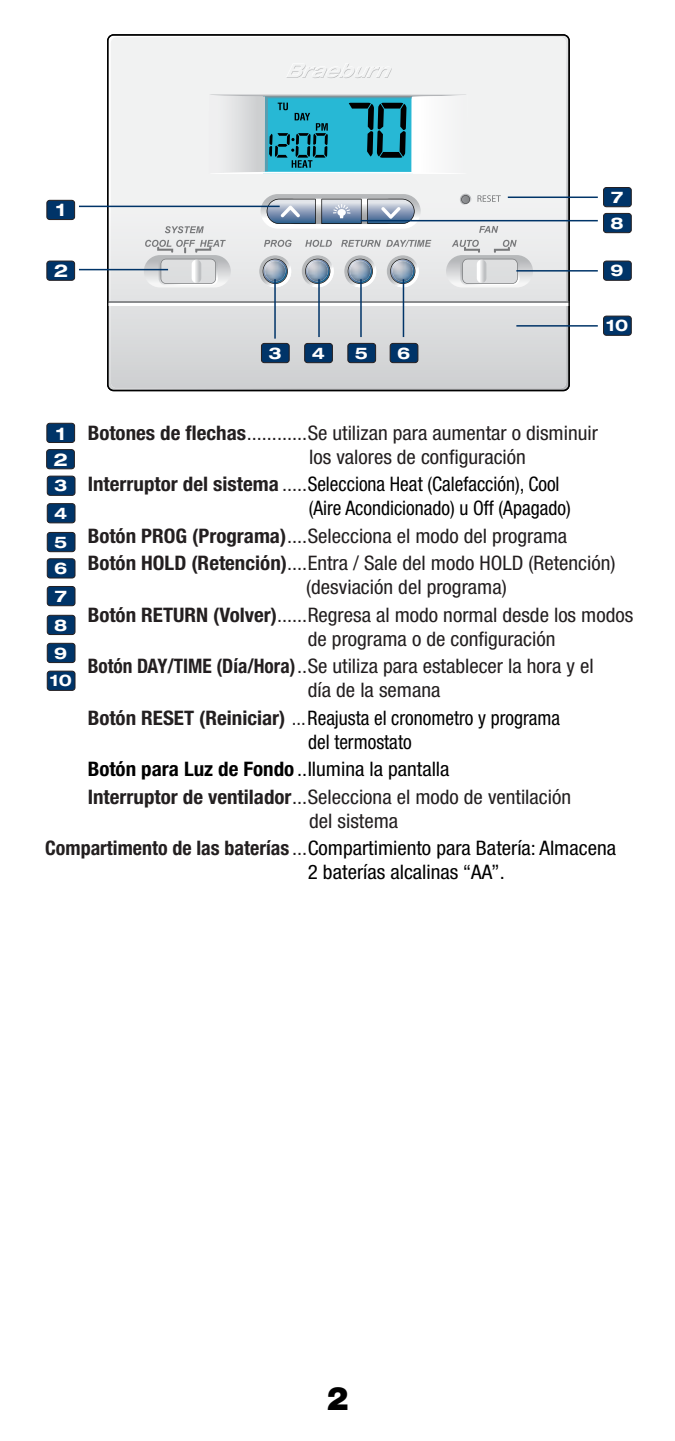
<style>
.page{position:relative;width:675px;height:1441px;background:#fff}
.page>*{position:absolute;margin:0;border:0;box-sizing:border-box;transform-origin:0 0}
.t1{font:900 32.5px "Helvetica Neue LT Std";color:#000}
.t2{font:condensed 20px/27.5px "Helvetica Neue LT Std";color:#231f20;scale:1.05 1}
.t3{font:condensed 20px/27.5px "Helvetica Neue LT Std";color:#000}
.t4{font:condensed 20px/27.5px "Helvetica Neue LT Std";color:#000;scale:1.05 1}
.t5{font:700 expanded 17.75px/26px "Helvetica Neue LT Std";color:#fff}
.t6{font:700 expanded 16px/28.2px "Helvetica Neue LT Std";color:#fff;text-align:justify}
.s1{font-weight:700}
.s2{font-weight:700;color:#231f20}
.s3{color:#231f20}
</style>
<div class="page">
<svg style="left:107px;top:34px;width:463px;height:357px;fill:#eeeeef"></svg>
<svg style="left:144px;top:255px;width:87px;height:32px"></svg>
<svg style="left:446px;top:255px;width:87px;height:32px"></svg>
<svg style="left:264px;top:240px;width:28px;height:7px"></svg>
<svg style="left:305px;top:240px;width:27px;height:7px"></svg>
<svg style="left:341px;top:240px;width:90px;height:7px"></svg>
<svg style="left:259px;top:255px;width:32px;height:32px"></svg>
<img style="left:265px;top:261px;width:20px;height:20px;border-radius:10px">
<svg style="left:302px;top:255px;width:32px;height:32px"></svg>
<img style="left:308px;top:261px;width:20px;height:20px;border-radius:10px">
<svg style="left:344px;top:255px;width:32px;height:32px"></svg>
<img style="left:350px;top:261px;width:20px;height:20px;border-radius:10px">
<svg style="left:387px;top:255px;width:32px;height:32px"></svg>
<img style="left:393px;top:261px;width:20px;height:20px;border-radius:10px">
<svg style="left:479px;top:226px;width:19px;height:7px"></svg>
<svg style="left:478px;top:195px;width:23px;height:7px"></svg>
<svg style="left:165px;top:226px;width:39px;height:7px"></svg>
<svg style="left:145px;top:240px;width:81px;height:45px;background:#d0d1d2"></svg>
<svg style="left:192px;top:259px;width:9px;height:24px"></svg>
<svg style="left:452px;top:240px;width:68px;height:45px;background:#d2d3d4"></svg>
<svg style="left:477px;top:259px;width:9px;height:24px"></svg>
<svg style="left:460px;top:194px;width:11px;height:11px"></svg>
<svg style="left:261px;top:194px;width:160px;height:35px"></svg>
<svg style="left:267px;top:199px;width:148px;height:25px;background:#96a4b8"></svg>
<svg style="left:286px;top:63px;width:106px;height:15px"></svg>
<svg style="left:209px;top:94px;width:258px;height:80px"></svg>
<hr style="left:274px;top:279px;width:2px;height:59px;background:#003468">
<hr style="left:318px;top:279px;width:2px;height:58px;background:#003468">
<hr style="left:360px;top:279px;width:2px;height:58px;background:#003468">
<div style="left:47px;top:200px;width:28px;height:19px;background:#003468;border-radius:3px"></div>
<div style="left:47px;top:200px;width:28px;height:20px;border:1px solid #241f21;border-radius:3px"></div>
<hr style="left:79px;top:205px;width:201px;height:2px;background:#003468">
<div style="left:47px;top:261px;width:28px;height:19px;background:#003468;border-radius:3px"></div>
<div style="left:47px;top:261px;width:28px;height:19px;border:1px solid #241f21;border-radius:3px"></div>
<hr style="left:79px;top:269px;width:89px;height:1px;background:#003468">
<div style="left:261px;top:343px;width:28px;height:19px;background:#003468;border-radius:3px"></div>
<div style="left:261px;top:343px;width:28px;height:20px;border:1px solid #241f21;border-radius:3px"></div>
<div style="left:305px;top:343px;width:27px;height:19px;background:#003468;border-radius:3px"></div>
<div style="left:304px;top:343px;width:29px;height:20px;border:1px solid #241f21;border-radius:3px"></div>
<div style="left:348px;top:343px;width:28px;height:19px;background:#003468;border-radius:3px"></div>
<div style="left:348px;top:343px;width:28px;height:20px;border:1px solid #241f21;border-radius:3px"></div>
<div style="left:604px;top:187px;width:27px;height:20px;background:#003468;border-radius:3px"></div>
<div style="left:603px;top:187px;width:29px;height:20px;border:1px solid #241f21;border-radius:3px"></div>
<hr style="left:508px;top:196px;width:90px;height:2px;background:#003468">
<div style="left:604px;top:261px;width:27px;height:19px;background:#003468;border-radius:3px"></div>
<div style="left:603px;top:261px;width:29px;height:19px;border:1px solid #241f21;border-radius:3px"></div>
<hr style="left:516px;top:270px;width:82px;height:1px;background:#003468">
<div style="left:47px;top:423px;width:28px;height:19px;background:#003468;border-radius:3px"></div>
<div style="left:47px;top:423px;width:28px;height:19px;border:1px solid #241f21;border-radius:3px"></div>
<div style="left:47px;top:449px;width:27px;height:20px;background:#003468;border-radius:3px"></div>
<div style="left:46px;top:449px;width:29px;height:20px;border:1px solid #241f21;border-radius:3px"></div>
<div style="left:47px;top:476px;width:28px;height:19px;background:#003468;border-radius:3px"></div>
<div style="left:47px;top:476px;width:28px;height:19px;border:1px solid #241f21;border-radius:3px"></div>
<div style="left:47px;top:503px;width:28px;height:20px;background:#003468;border-radius:3px"></div>
<div style="left:47px;top:503px;width:28px;height:20px;border:1px solid #241f21;border-radius:3px"></div>
<div style="left:47px;top:532px;width:28px;height:19px;background:#003468;border-radius:3px"></div>
<div style="left:47px;top:532px;width:28px;height:20px;border:1px solid #241f21;border-radius:3px"></div>
<div style="left:47px;top:558px;width:28px;height:20px;background:#003468;border-radius:3px"></div>
<div style="left:47px;top:558px;width:28px;height:20px;border:1px solid #241f21;border-radius:3px"></div>
<div style="left:47px;top:586px;width:28px;height:19px;background:#003468;border-radius:3px"></div>
<div style="left:47px;top:586px;width:28px;height:20px;border:1px solid #241f21;border-radius:3px"></div>
<div style="left:47px;top:615px;width:28px;height:19px;background:#003468;border-radius:3px"></div>
<div style="left:47px;top:615px;width:28px;height:19px;border:1px solid #241f21;border-radius:3px"></div>
<div style="left:47px;top:643px;width:28px;height:19px;background:#003468;border-radius:3px"></div>
<div style="left:47px;top:643px;width:28px;height:19px;border:1px solid #241f21;border-radius:3px"></div>
<hr style="left:403px;top:279px;width:1px;height:58px;background:#003468">
<div style="left:390px;top:343px;width:28px;height:19px;background:#003468;border-radius:3px"></div>
<div style="left:390px;top:343px;width:28px;height:20px;border:1px solid #241f21;border-radius:3px"></div>
<div style="left:604px;top:213px;width:27px;height:20px;background:#003468;border-radius:3px"></div>
<div style="left:603px;top:213px;width:29px;height:20px;border:1px solid #241f21;border-radius:3px"></div>
<hr style="left:361px;top:220px;width:237px;height:1px;background:#003468">
<div style="left:604px;top:316px;width:27px;height:19px;background:#003468;border-radius:3px"></div>
<div style="left:603px;top:316px;width:29px;height:19px;border:1px solid #241f21;border-radius:3px"></div>
<hr style="left:516px;top:325px;width:82px;height:1px;background:#003468">
<div style="left:47px;top:671px;width:28px;height:19px;background:#003468;border-radius:3px"></div>
<div style="left:47px;top:670px;width:28px;height:20px;border:1px solid #241f21;border-radius:3px"></div>
<p class="t5" style="left:56px;top:196px;width:11px">1</p>
<p class="t5" style="left:54px;top:257px;width:16px">2</p>
<p class="t6" style="left:269px;top:338px;width:15px">3</p>
<p class="t6" style="left:312px;top:338px;width:15px">4</p>
<p class="t6" style="left:355px;top:338px;width:15px">5</p>
<p class="t6" style="left:397px;top:338px;width:15px">6</p>
<p class="t6" style="left:611px;top:182px;width:14px">7</p>
<p class="t6" style="left:611px;top:208px;width:15px">8</p>
<p class="t6" style="left:611px;top:256px;width:15px">9</p>
<p class="t6" style="left:606px;top:311px;width:24px">10</p>
<p class="t2" style="left:289px;top:420px;width:296px;line-height:24px;text-indent:-201px"><span class="s1">Botones de flechas</span>............Se utilizan para aumentar o disminuir . los valores de configuración</p>
<p class="t3" style="left:309px;top:472px;width:263px;line-height:24px;text-indent:-221px"><span class="s2">Interruptor del sistema</span> <span class="s3">.....</span>Selecciona Heat (Calefacción), Cool (Aire Acondicionado) u Off (Apagado)</p>
<p class="t2" style="left:88px;top:521px;width:504px"><span class="s1">Botón PROG (Programa)</span>....Selecciona el modo del programa<br><span class="s1">Botón HOLD (Retención)</span>....Entra / Sale del modo HOLD (Retención)</p>
<p class="t2" style="left:88px;top:573px;width:521px;text-indent:219px">(desviación del programa)<br><span class="s1">Botón RETURN (Volver)</span>......Regresa al modo normal desde los modos</p>
<p class="t2" style="left:88px;top:624px;width:483px;text-indent:220px">de programa o de configuración<br><span class="s1">Botón DAY/TIME (Día/Hora)</span>..Se utiliza para establecer la hora y el</p>
<p class="t3" style="left:88px;top:676px;width:474px;text-indent:220px"><span class="s3">día de la semana<br></span><span class="s2">Botón RESET (Reiniciar)</span> <span class="s3">...</span>Reajusta el cronometro y programa</p>
<p class="t3" style="left:88px;top:727px;width:485px;text-indent:220px">del termostato<br><span class="s1">Botón para Luz de Fondo</span> ..Ilumina la pantalla<br><span class="s2">Interruptor de ventilador</span><span class="s3">...Selecciona el modo de ventilación</span></p>
<p class="t4" style="left:45px;top:806px;width:545px;text-indent:264px"><span class="s3">del sistema<br></span><span class="s2">Compartimento de las baterías</span> <span class="s3">...</span>Compartimiento para Batería: Almacena</p>
<p class="t4" style="left:308px;top:858px;width:189px">2 baterías alcalinas “AA”.</p>
<p class="t5" style="left:54px;top:419px;width:16px">1<br>2</p>
<p class="t6" style="left:54px;top:471px;width:15px">3<br>4<br>5</p>
<p class="t6" style="left:54px;top:553px;width:15px">6<br>7<br>8<br>9</p>
<p class="t6" style="left:50px;top:666px;width:24px">10</p>
<h1 class="t1" style="left:327px;top:1378px;width:23px">2</h1>
</div>
